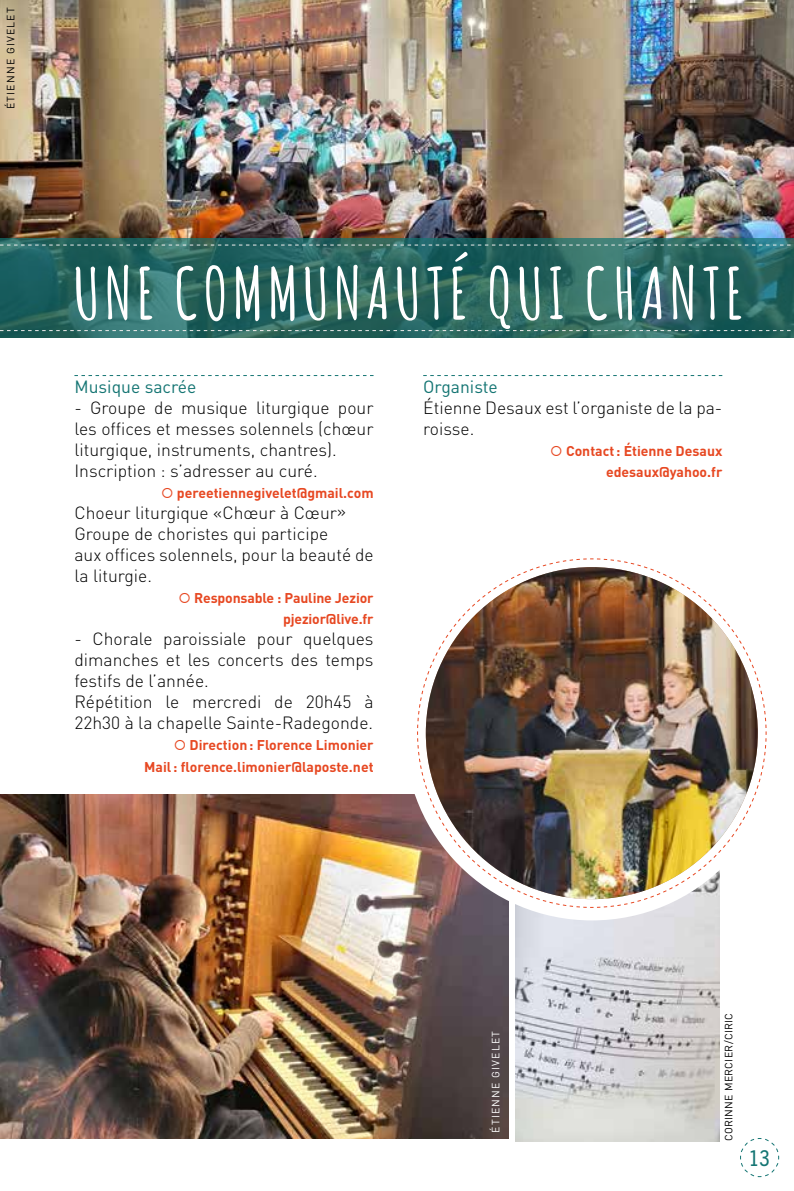
<style>
.page{position:relative;width:794px;height:1191px;background:#fff}
.page>*{position:absolute;margin:0;border:0;box-sizing:border-box;transform-origin:0 0}
.t1{font:700 70px "Amatic";letter-spacing:.1em;color:#fff}
.t2{font:condensed 21.88px "Trade Gothic Next LT Pro";color:#147573}
.t3{font:300 17.5px/21px "DIN Pro";color:#000}
.t4{font:17.5px "DIN Pro";color:#147573}
.t5{font:700 14px/21px "DIN Pro";color:#e74822;text-align:right}
.t6{font:10.5px "DIN Pro";letter-spacing:.03em;color:#000}
.t7{font:10.5px "DIN Pro";letter-spacing:.11em;color:#fff}
.t8{font:10.5px "DIN Pro";letter-spacing:.11em;color:#000}
</style>
<div class="page">
<svg style="left:740px;top:1138px;width:39px;height:39px"></svg>
<svg style="left:74px;top:375px;width:299px;height:1px"></svg>
<svg style="left:423px;top:375px;width:299px;height:1px"></svg>
<img style="left:0;top:795px;width:508px;height:343px">
<img style="left:0;top:0;width:794px;height:238px">
<svg style="left:0;top:238px;width:794px;height:99px;background:#296661"></svg>
<svg style="left:0;top:245px;width:794px;height:1px"></svg>
<svg style="left:0;top:330px;width:794px;height:1px"></svg>
<img style="left:516px;top:908px;width:203px;height:233px">
<div style="left:404px;top:546px;width:375px;height:374px;background:#fff;border-radius:50%"></div>
<svg style="left:417px;top:558px;width:350px;height:350px"></svg>
<img style="left:426px;top:567px;width:332px;height:332px;border-radius:166px">
<p class="t8" style="left:4px;top:109px;width:103px;rotate:-90deg">ÉTIENNE GIVELET</p>
<h1 class="t1" style="left:74px;top:243px;width:669px">UNE COMMUNAUTÉ QUI CHANTE</h1>
<p class="t4" style="left:74px;top:375px;width:124px">Musique sacrée</p>
<p class="t3" style="left:74px;top:397px;width:301px">- Groupe de musique liturgique pour les offices et messes solennels (chœur liturgique, instruments, chantres).<br>Inscription : s’adresser au curé.</p>
<p class="t5" style="left:161px;top:482px;width:214px">○ pereetiennegivelet@gmail.com</p>
<p class="t3" style="left:74px;top:502px;width:301px">Choeur liturgique «Chœur à Cœur»<br>Groupe de choristes qui participe<br>aux offices solennels, pour la beauté de la liturgie.</p>
<p class="t5" style="left:178px;top:587px;width:197px">○ Responsable : Pauline Jezior pjezior@live.fr</p>
<p class="t3" style="left:74px;top:628px;width:301px">- Chorale paroissiale pour quelques dimanches et les concerts des temps festifs de l’année.<br>Répétition le mercredi de 20h45 à<br>22h30 à la chapelle Sainte-Radegonde.</p>
<p class="t5" style="left:144px;top:734px;width:231px">○ Direction: Florence Limonier<br>Mail: florence.limonier@laposte.net</p>
<p class="t4" style="left:423px;top:375px;width:76px">Organiste</p>
<p class="t3" style="left:423px;top:397px;width:301px">Étienne Desaux est l’organiste de la pa&shy;roisse.</p>
<p class="t5" style="left:550px;top:440px;width:174px">○ Contact: Étienne Desaux edesaux@yahoo.fr</p>
<p class="t7" style="left:488px;top:1132px;width:103px;rotate:-90deg">ÉTIENNE GIVELET</p>
<p class="t6" style="left:721px;top:1141px;width:130px;rotate:-90deg">CORINNE MERCIER/CIRIC</p>
<p class="t2" style="left:748px;top:1143px;width:23px">13</p>
</div>
